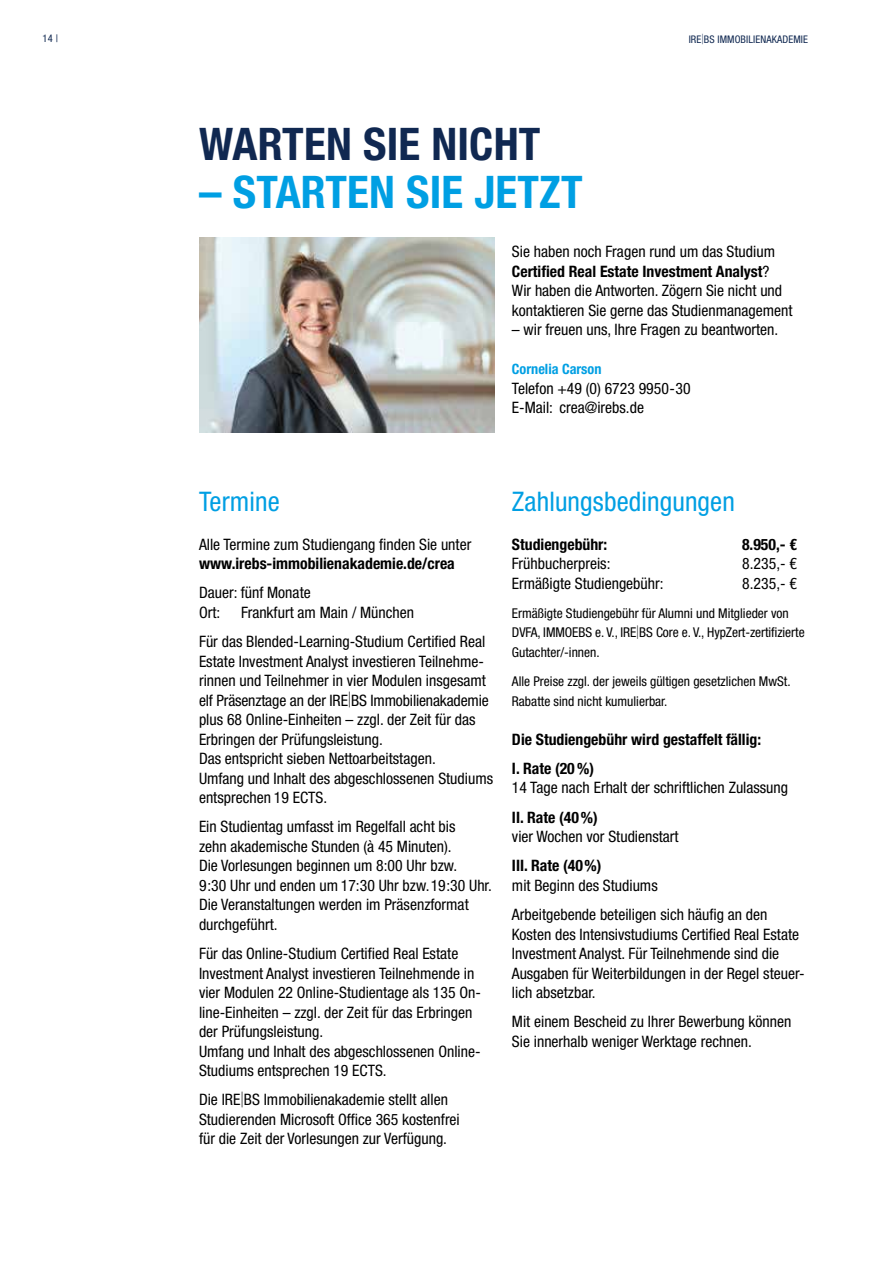
<style>
.page{position:relative;width:893px;height:1263px;background:#fff}
.page>*{position:absolute;margin:0;border:0;box-sizing:border-box;transform-origin:0 0}
.t1{font:700 condensed 45px "Helvetica Neue LT Pro";letter-spacing:.005em;color:#009fe3}
.t2{font:700 condensed 45px "Helvetica Neue LT Pro";letter-spacing:.005em;color:#102851}
.t3{font:condensed 27px "Helvetica Neue LT Pro";letter-spacing:.005em;color:#009fe3}
.t4{font:condensed 15.75px/19.5px "Helvetica Neue LT Pro";color:#000}
.t5{font:700 condensed 15.75px/29.2px "Helvetica Neue LT Pro";color:#000}
.t6{font:700 condensed 14.25px "Helvetica Neue LT Pro";color:#009fe3}
.t7{font:condensed 13.5px/19.5px "Helvetica Neue LT Pro";color:#000}
.t8{font:condensed 10.5px "Helvetica Neue LT Pro";letter-spacing:.01em;color:#102851}
.s1{font-weight:100;font-stretch:normal}
.s2{font-weight:700}
</style>
<div class="page">
<img style="left:199px;top:237px;width:296px;height:196px">
<hr style="left:892px;top:43px;width:1px;height:1177px;background:#102851">
<p class="t8" style="left:43px;top:32px;width:17px">14 |</p>
<h1 class="t2" style="left:199px;top:116px;width:343px">WARTEN SIE NICHT</h1>
<h1 class="t1" style="left:199px;top:165px;width:385px">– STARTEN SIE JETZT</h1>
<p class="t8" style="left:689px;top:33px;width:121px">IRE<span class="s1">|</span>BS IMMOBILIENAKADEMIE</p>
<p class="t4" style="left:512px;top:242px;width:282px">Sie haben noch Fragen rund um das Studium <span class="s2">Certified Real Estate Investment Analyst</span>?<br>Wir haben die Antworten. Zögern Sie nicht und kontaktieren Sie gerne das Studienmanagement</p>
<p class="t4" style="left:512px;top:320px;width:268px">– wir freuen uns, Ihre Fragen zu beantworten.</p>
<p class="t6" style="left:512px;top:360px;width:91px">Cornelia Carson</p>
<p class="t4" style="left:512px;top:378px;width:180px">Telefon +49 (0) 6723 9950-30<br>E-Mail: crea@irebs.de</p>
<h2 class="t3" style="left:199px;top:485px;width:82px">Termine</h2>
<p class="t4" style="left:199px;top:534px;width:274px">Alle Termine zum Studiengang finden Sie unter</p>
<p class="t5" style="left:199px;top:549px;width:257px">www.irebs-immobilienakademie.de/crea</p>
<p class="t4" style="left:199px;top:583px;width:113px">Dauer: fünf Monate<br>Ort:</p>
<p class="t4" style="left:199px;top:597px;width:288px;line-height:29.2px;text-indent:42px">Frankfurt am Main / München<br>Für das Blended-Learning-Studium Certified Real</p>
<p class="t4" style="left:199px;top:651px;width:296px">Estate Investment Analyst investieren Teilnehme&shy;rinnen und Teilnehmer in vier Modulen insgesamt elf Präsenztage an der IRE<span class="s1">|</span>BS Immobilienakademie plus 68 Online-Einheiten – zzgl. der Zeit für das Erbringen der Prüfungsleistung.<br>Das entspricht sieben Nettoarbeitstagen.<br>Umfang und Inhalt des abgeschlossenen Studiums entsprechen 19 ECTS.</p>
<p class="t4" style="left:199px;top:817px;width:294px">Ein Studientag umfasst im Regelfall acht bis<br>zehn akademische Stunden (à 45 Minuten).<br>Die Vorlesungen beginnen um 8:00 Uhr bzw.<br>9:30 Uhr und enden um 17:30 Uhr bzw. 19:30 Uhr.<br>Die Veranstaltungen werden im Präsenzformat durchgeführt.</p>
<p class="t4" style="left:199px;top:944px;width:283px">Für das Online-Studium Certified Real Estate Investment Analyst investieren Teilnehmende in vier Modulen 22 Online-Studientage als 135 On&shy;line-Einheiten – zzgl. der Zeit für das Erbringen der Prüfungsleistung.<br>Umfang und Inhalt des abgeschlossenen Online-Studiums entsprechen 19 ECTS.</p>
<p class="t4" style="left:199px;top:1090px;width:262px">Die IRE<span class="s1">|</span>BS Immobilienakademie stellt allen<br>Studierenden Microsoft Office 365 kostenfrei für die Zeit der Vorlesungen zur Verfügung.</p>
<h2 class="t3" style="left:512px;top:485px;width:224px">Zahlungsbedingungen</h2>
<p class="t5" style="left:512px;top:529px;width:97px">Studiengebühr:</p>
<p class="t5" style="left:742px;top:529px;width:56px">8.950,- €</p>
<p class="t4" style="left:512px;top:554px;width:100px">Frühbucherpreis:</p>
<p class="t4" style="left:742px;top:554px;width:56px">8.235,- €</p>
<p class="t4" style="left:512px;top:573px;width:153px">Ermäßigte Studiengebühr:</p>
<p class="t4" style="left:742px;top:573px;width:56px">8.235,- €</p>
<p class="t7" style="left:512px;top:603px;width:294px">Ermäßigte Studiengebühr für Alumni und Mitglieder von<br>DVFA, IMMOEBS e. V., IRE<span class="s1">|</span>BS Core e. V., HypZert-zertifizierte<br>Gutachter/-innen.</p>
<p class="t7" style="left:512px;top:671px;width:280px">Alle Preise zzgl. der jeweils gültigen gesetzlichen MwSt.<br>Rabatte sind nicht kumulierbar.</p>
<p class="t5" style="left:512px;top:724px;width:251px">Die Studiengebühr wird gestaffelt fällig:<br>I. Rate (20 %)</p>
<p class="t4" style="left:512px;top:778px;width:278px">14 Tage nach Erhalt der schriftlichen Zulassung</p>
<p class="t5" style="left:512px;top:802px;width:87px">II. Rate (40 %)</p>
<p class="t4" style="left:512px;top:827px;width:168px">vier Wochen vor Studienstart</p>
<p class="t5" style="left:512px;top:851px;width:91px">III. Rate (40 %)</p>
<p class="t4" style="left:512px;top:870px;width:257px;line-height:29.2px">mit Beginn des Studiums<br>Arbeitgebende beteiligen sich häufig an den</p>
<p class="t4" style="left:512px;top:924px;width:294px">Kosten des Intensivstudiums Certified Real Estate Investment Analyst. Für Teilnehmende sind die Ausgaben für Weiterbildungen in der Regel steuer&shy;lich absetzbar.</p>
<p class="t4" style="left:512px;top:1012px;width:281px">Mit einem Bescheid zu Ihrer Bewerbung können<br>Sie innerhalb weniger Werktage rechnen.</p>
</div>
